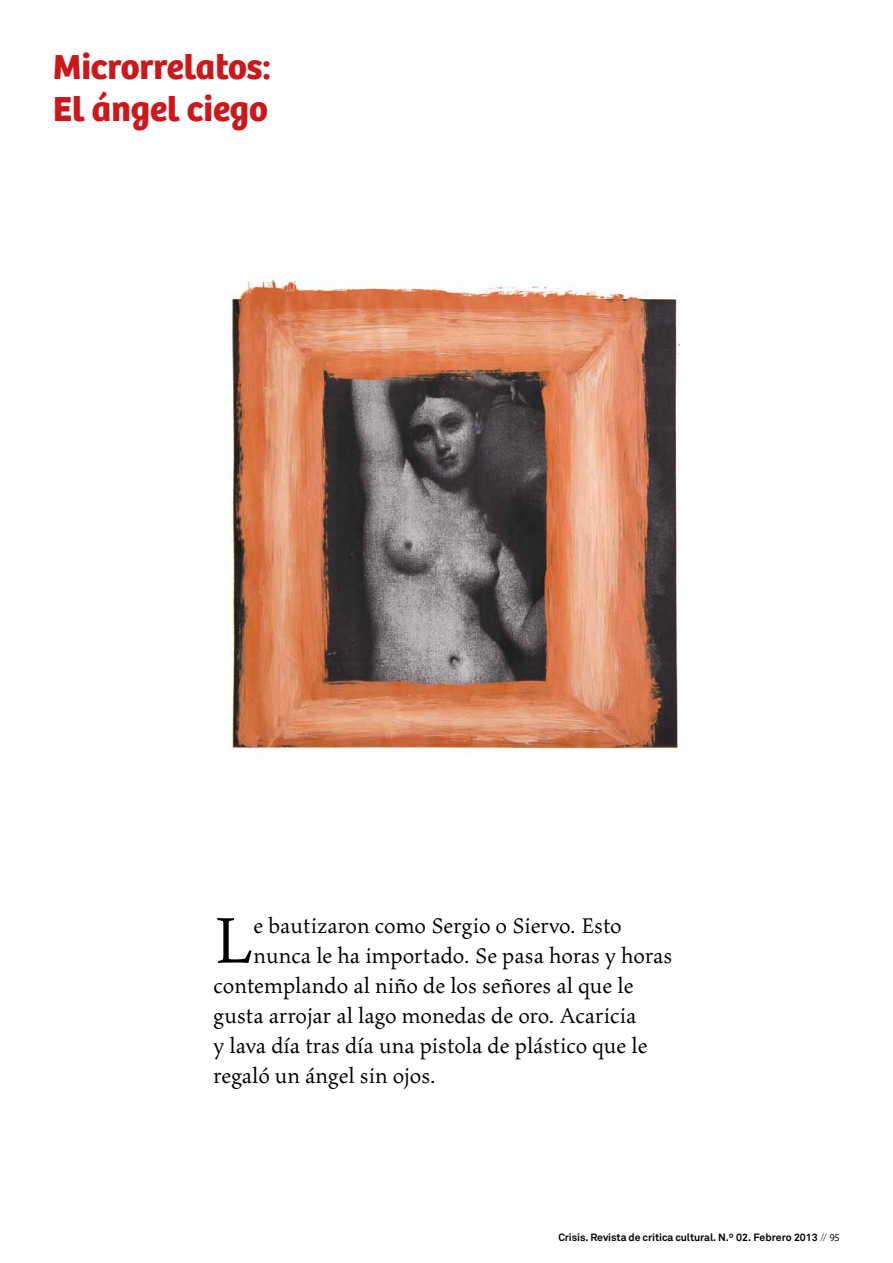
<style>
.page{position:relative;width:893px;height:1263px;background:#fff}
.page>*{position:absolute;margin:0;border:0;box-sizing:border-box;transform-origin:0 0}
.t1{font:72.9px "Maiola Pro";color:#000}
.t2{font:700 36px/42px "Bree";color:#cd171a}
.t3{font:24px "Maiola Pro";letter-spacing:.01em;color:#000}
.t4{font:700 10.5px "Akkurat";letter-spacing:-.01em;color:#000}
.s1{font-weight:300}
.s2{font-family:"Bree";font-weight:300}
</style>
<div class="page">
<img style="left:230px;top:277px;width:451px;height:479px">
<h2 class="t2" style="left:53px;top:46px;width:219px">Microrrelatos:<br>El ángel ciego</h2>
<h1 class="t1" style="left:214px;top:901px;width:41px">L</h1>
<p class="t3" style="left:254px;top:912px;width:370px">e bautizaron como Sergio o Siervo. Esto</p>
<p class="t3" style="left:254px;top:942px;width:420px">nunca le ha importado. Se pasa horas y horas</p>
<p class="t3" style="left:214px;top:972px;width:421px">contemplando al niño de los señores al que le</p>
<p class="t3" style="left:214px;top:1002px;width:424px">gusta arrojar al lago monedas de oro. Acaricia</p>
<p class="t3" style="left:214px;top:1032px;width:435px">y lava día tras día una pistola de plástico que le</p>
<p class="t3" style="left:214px;top:1062px;width:223px">regaló un ángel sin ojos.</p>
<p class="t4" style="left:558px;top:1231px;width:283px">Crisis. Revista de crítica cultural. N.º 02. Febrero 2013 <span class="s1">//</span> <span class="s2">95</span></p>
</div>
